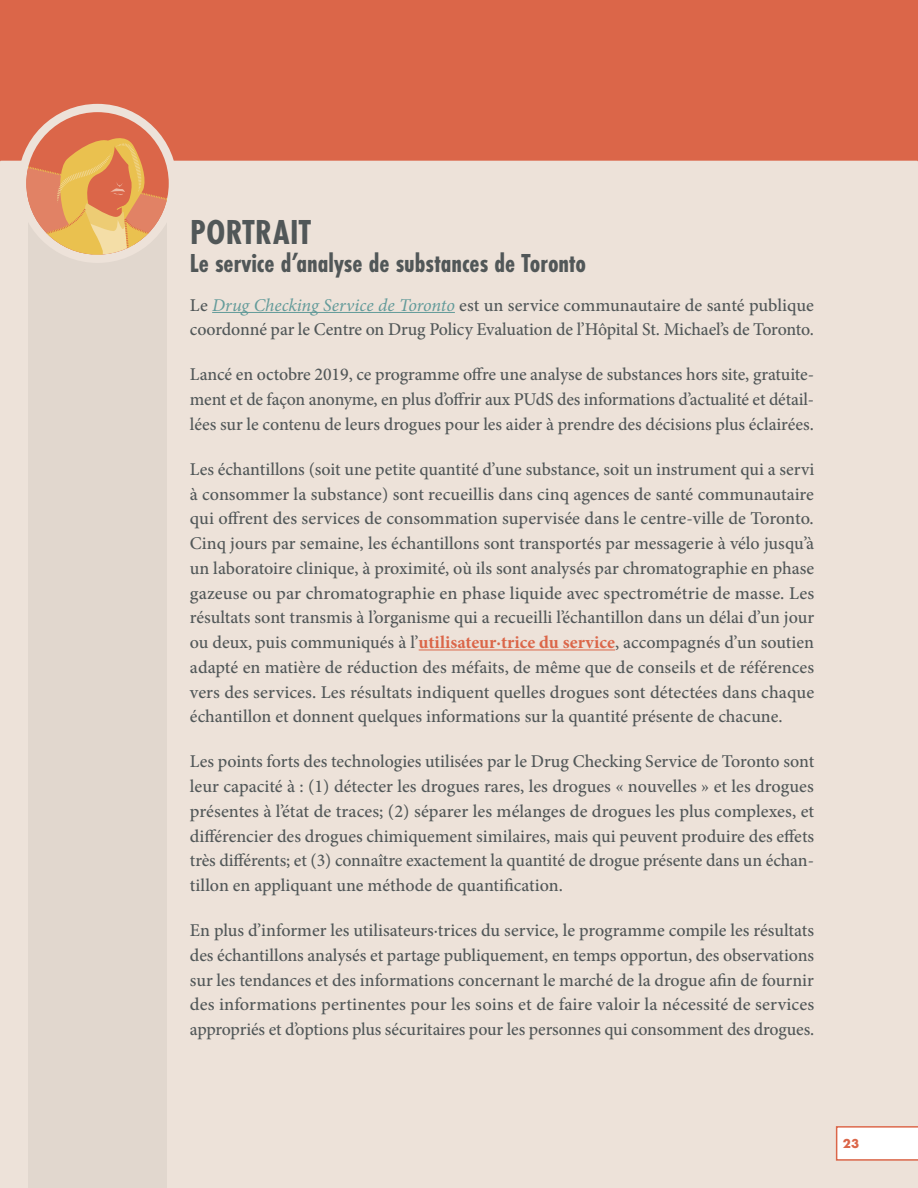
<style>
.page{position:relative;width:918px;height:1188px;background:#fff}
.page>*{position:absolute;margin:0;border:0;box-sizing:border-box;transform-origin:0 0}
.t1{font:700 36px "Futura PT Cond";letter-spacing:.01em;color:#515758}
.t2{font:700 27px "Futura PT Cond";color:#515758}
.t3{font:500 18px/24.8px "Minion Pro";letter-spacing:-.005em;color:#515758;text-align:justify}
.t4{font:700 13.5px "Futura PT";color:#db6649}
.s1{font-weight:400;font-style:italic;color:#639b9a}
.s2{font-weight:700;color:#db6649}
</style>
<div class="page">
<div style="left:0;top:0;width:918px;height:271px;background:#db6649"></div>
<div style="left:0;top:161px;width:918px;height:1027px;background:#ede2d9"></div>
<hr style="left:212px;top:312px;width:243px;height:1px;background:#639b9a">
<hr style="left:419px;top:650px;width:196px;height:1px;background:#db6649">
<div style="left:28px;top:164px;width:139px;height:1024px;background:#e1d7ce"></div>
<div style="left:18px;top:104px;width:159px;height:159px;border:15px solid #ede2d9;border-radius:50%"></div>
<div style="left:26px;top:112px;width:143px;height:143px;background:#db6649;border-radius:50%"></div>
<svg style="left:26px;top:132px;width:143px;height:123px"></svg>
<svg style="left:836px;top:1126px;width:82px;height:35px"></svg>
<h1 class="t1" style="left:190px;top:211px;width:123px">PORTRAIT</h1>
<h2 class="t2" style="left:190px;top:248px;width:398px">Le service d’analyse de substances de Toronto</h2>
<p class="t3" style="left:190px;top:293px;width:626px">Le <span class="s1">Drug Checking Service de Toronto</span> est un service communautaire de santé publique coordonné par le Centre on Drug Policy Evaluation de l’Hôpital St. Michael’s de Toronto.</p>
<p class="t3" style="left:190px;top:362px;width:626px">Lancé en octobre 2019, ce programme offre une analyse de substances hors site, gratuite&shy;ment et de façon anonyme, en plus d’offrir aux PUdS des informations d’actualité et détail&shy;lées sur le contenu de leurs drogues pour les aider à prendre des décisions plus éclairées.</p>
<p class="t3" style="left:190px;top:457px;width:626px">Les échantillons (soit une petite quantité d’une substance, soit un instrument qui a servi à consommer la substance) sont recueillis dans cinq agences de santé communautaire qui offrent des services de consommation supervisée dans le centre-ville de Toronto.<br>Cinq jours par semaine, les échantillons sont transportés par messagerie à vélo jusqu’à un laboratoire clinique, à proximité, où ils sont analysés par chromatographie en phase gazeuse ou par chromatographie en phase liquide avec spectrométrie de masse. Les résultats sont transmis à l’organisme qui a recueilli l’échantillon dans un délai d’un jour ou deux, puis communiqués à l’<span class="s2">utilisateur·trice du service</span>, accompagnés d’un soutien adapté en matière de réduction des méfaits, de même que de conseils et de références vers des services. Les résultats indiquent quelles drogues sont détectées dans chaque échantillon et donnent quelques informations sur la quantité présente de chacune.</p>
<p class="t3" style="left:190px;top:749px;width:626px">Les points forts des technologies utilisées par le Drug Checking Service de Toronto sont leur capacité à : (1) détecter les drogues rares, les drogues « nouvelles » et les drogues présentes à l’état de traces; (2) séparer les mélanges de drogues les plus complexes, et différencier des drogues chimiquement similaires, mais qui peuvent produire des effets très différents; et (3) connaître exactement la quantité de drogue présente dans un échan&shy;tillon en appliquant une méthode de quantification.</p>
<p class="t3" style="left:190px;top:918px;width:626px">En plus d’informer les utilisateurs·trices du service, le programme compile les résultats des échantillons analysés et partage publiquement, en temps opportun, des observations sur les tendances et des informations concernant le marché de la drogue afin de fournir des informations pertinentes pour les soins et de faire valoir la nécessité de services appropriés et d’options plus sécuritaires pour les personnes qui consomment des drogues.</p>
<p class="t4" style="left:843px;top:1134px;width:18px">23</p>
</div>
